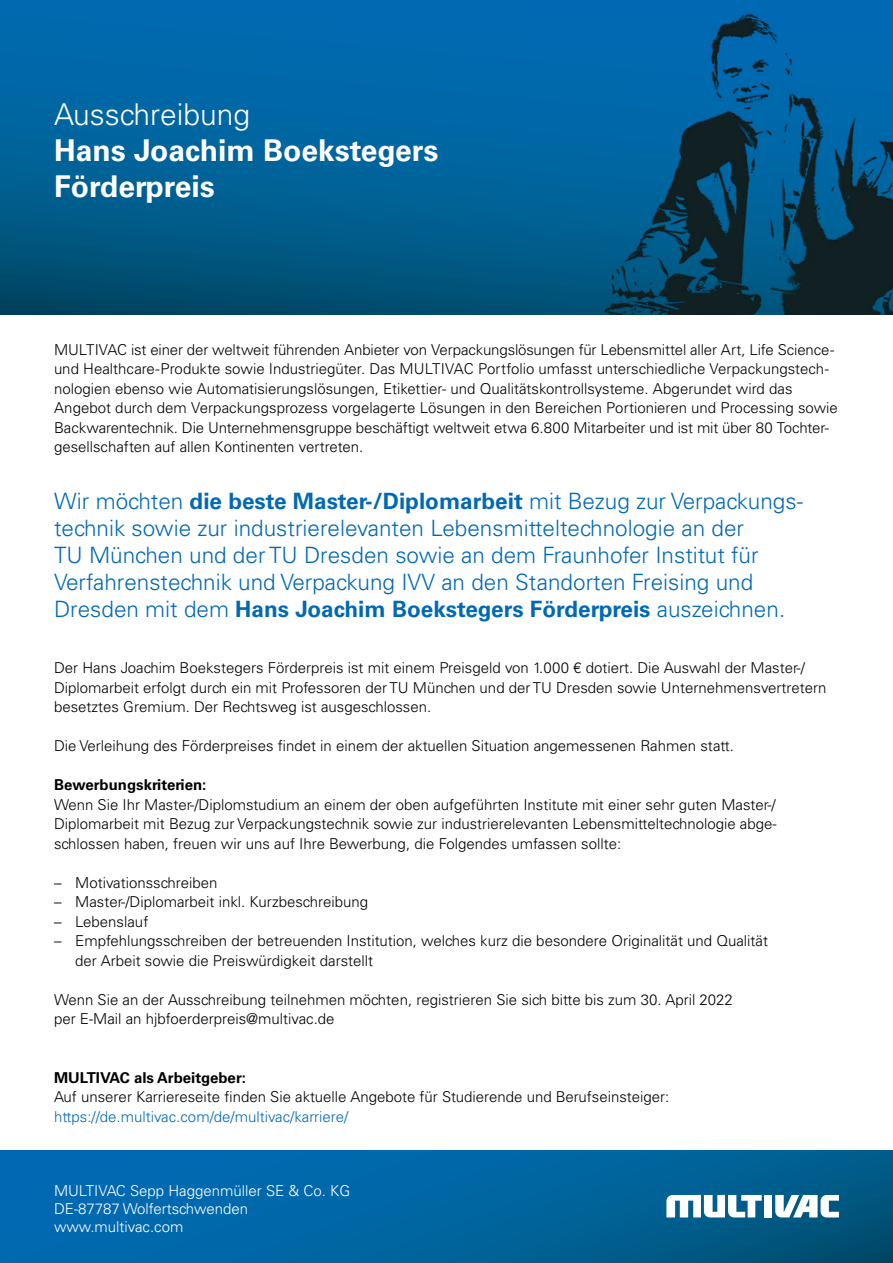
<style>
.page{position:relative;width:893px;height:1263px;background:#fff}
.page>*{position:absolute;margin:0;border:0;box-sizing:border-box;transform-origin:0 0}
.t1{font:700 30px/36px "Univers LT Pro";color:#fff}
.t2{font:300 30px "Univers LT Pro";color:#fff}
.t3{font:300 22.5px/27px "Univers LT Pro";color:#0069b4}
.t4{font:300 15px/19.5px "Univers LT Pro";color:#000}
.t5{font:300 15px/19.5px "Univers LT Pro";color:#fff}
.t6{font:300 15px "Univers LT Pro";color:#0069b4}
.t7{font:700 15px "Univers LT Pro";color:#000}
.s1{font-weight:700}
</style>
<div class="page">
<svg style="left:0;top:1150px;width:893px;height:113px;background:#00639e"></svg>
<div style="left:764px;top:1195px;width:8px;height:22px;background:#fff"></div>
<svg style="left:775px;top:1195px;width:64px;height:22px"></svg>
<svg style="left:666px;top:1195px;width:96px;height:22px"></svg>
<img style="left:0;top:0;width:893px;height:315px">
<h1 class="t2" style="left:54px;top:97px;width:198px">Ausschreibung</h1>
<h1 class="t1" style="left:54px;top:134px;width:386px">Hans Joachim Boekstegers<br>Förderpreis</h1>
<p class="t4" style="left:54px;top:340px;width:785px">MULTIVAC ist einer der weltweit führenden Anbieter von Verpackungslösungen für Lebensmittel aller Art, Life Science&shy;und Healthcare-Produkte sowie Industriegüter. Das MULTIVAC Portfolio umfasst unterschiedliche Verpackungstech&shy;nologien ebenso wie Automatisierungslösungen, Etikettier- und Qualitätskontrollsysteme. Abgerundet wird das Angebot durch dem Verpackungsprozess vorgelagerte Lösungen in den Bereichen Portionieren und Processing sowie Backwarentechnik. Die Unternehmensgruppe beschäftigt weltweit etwa 6.800 Mitarbeiter und ist mit über 80 Tochter&shy;gesellschaften auf allen Kontinenten vertreten.</p>
<p class="t3" style="left:54px;top:488px;width:750px">Wir möchten <span class="s1">die beste Master-/Diplomarbeit</span> mit Bezug zur Verpackungs&shy;technik sowie zur industrierelevanten Lebensmitteltechnologie an der<br>TU München und der TU Dresden sowie an dem Fraunhofer Institut für Verfahrenstechnik und Verpackung IVV an den Standorten Freising und Dresden mit dem <span class="s1">Hans Joachim Boekstegers Förderpreis</span> auszeichnen.</p>
<p class="t4" style="left:54px;top:658px;width:774px">Der Hans Joachim Boekstegers Förderpreis ist mit einem Preisgeld von 1.000 € dotiert. Die Auswahl der Master-/<br>Diplomarbeit erfolgt durch ein mit Professoren der TU München und der TU Dresden sowie Unternehmensvertretern besetztes Gremium. Der Rechtsweg ist ausgeschlossen.</p>
<p class="t4" style="left:54px;top:736px;width:681px">Die Verleihung des Förderpreises findet in einem der aktuellen Situation angemessenen Rahmen statt.</p>
<p class="t7" style="left:54px;top:776px;width:154px">Bewerbungskriterien:</p>
<p class="t4" style="left:54px;top:795px;width:724px;text-align:justify">Wenn Sie Ihr Master-/Diplomstudium an einem der oben aufgeführten Institute mit einer sehr guten Master-/ Diplomarbeit mit Bezug zur Verpackungstechnik sowie zur industrierelevanten Lebensmitteltechnologie abge&shy;schlossen haben, freuen wir uns auf Ihre Bewerbung, die Folgendes umfassen sollte:</p>
<p class="t4" style="left:54px;top:873px;width:165px">– Motivationsschreiben</p>
<p class="t4" style="left:54px;top:892px;width:316px">– Master-/Diplomarbeit inkl. Kurzbeschreibung</p>
<p class="t4" style="left:54px;top:912px;width:96px">– Lebenslauf</p>
<p class="t4" style="left:75px;top:931px;width:694px;text-indent:-21px">– Empfehlungsschreiben der betreuenden Institution, welches kurz die besondere Originalität und Qualität der Arbeit sowie die Preiswürdigkeit darstellt</p>
<p class="t4" style="left:54px;top:990px;width:680px">Wenn Sie an der Ausschreibung teilnehmen möchten, registrieren Sie sich bitte bis zum 30. April 2022 per E-Mail an hjbfoerderpreis@multivac.de</p>
<p class="t7" style="left:54px;top:1069px;width:193px">MULTIVAC als Arbeitgeber:</p>
<p class="t4" style="left:54px;top:1087px;width:617px">Auf unserer Karriereseite finden Sie aktuelle Angebote für Studierende und Berufseinsteiger:</p>
<p class="t6" style="left:54px;top:1108px;width:296px">https://de.multivac.com/de/multivac/karriere/</p>
<p class="t5" style="left:54px;top:1182px;width:298px;line-height:18px">MULTIVAC Sepp Haggenmüller SE &amp; Co. KG<br>DE-87787 Wolfertschwenden www.multivac.com</p>
<p class="t5" style="left:54px;top:1186px;width:298px">MULTIVAC Sepp Haggenmüller SE &amp; Co. KG<br>DE-87787 Wolfertschwenden www.multivac.com</p>
</div>
